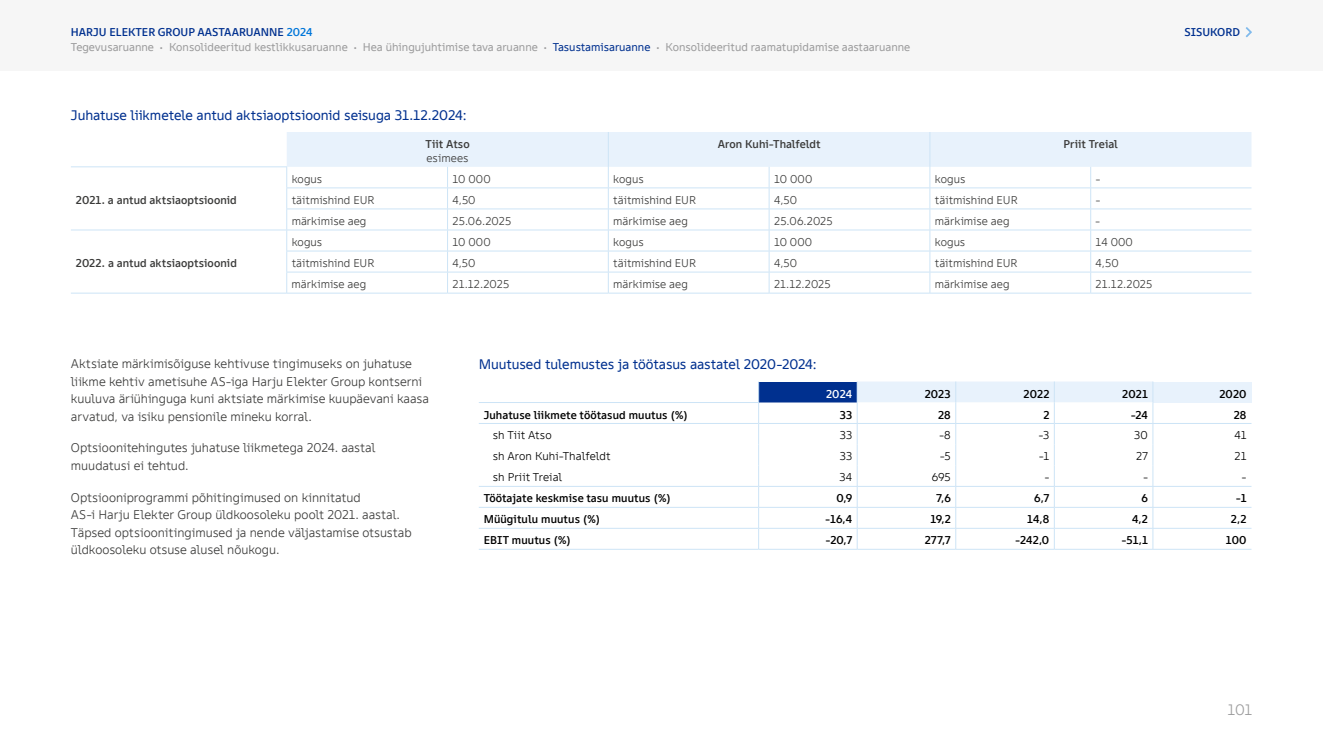
<style>
.page{position:relative;width:1323px;height:745px;background:#fff}
.page>*{position:absolute;margin:0;border:0;box-sizing:border-box;transform-origin:0 0}
.t1{font:300 15px "TT Fellows";color:#9c9c9d}
.t2{font:13.75px "TT Fellows";letter-spacing:-.01em;color:#00308f}
.t3{font:300 12.5px/17.5px "TT Fellows";letter-spacing:-.005em;color:#3a3a39}
.t4{font:300 11.25px "TT Fellows";color:#3a3a39}
.t5{font:500 11.25px "TT Fellows";letter-spacing:.01em;color:#000}
.t6{font:11.25px "TT Fellows";color:#9c9c9d}
.t7{font:500 11.25px "TT Fellows";letter-spacing:.005em;color:#3a3a39}
.t8{font:300 11.25px "TT Fellows";letter-spacing:.01em;color:#000}
.t9{font:500 11.25px "TT Fellows";color:#00308f}
.t10{font:500 11.25px "TT Fellows";color:#fff}
.s1{color:#0076d9}
.s2{color:#00308f}
</style>
<div class="page">
<div style="left:0;top:0;width:1323px;height:71px;background:#f6f6f6"></div>
<svg style="left:1245px;top:27px;width:7px;height:10px"></svg>
<hr style="left:71px;top:229px;width:216px;height:1px;background:#cde4f6">
<svg style="left:286px;top:132px;width:965px;height:160px"></svg>
<hr style="left:71px;top:292px;width:216px;height:1px;background:#cde4f6">
<hr style="left:287px;top:292px;width:160px;height:1px;background:#cde4f6">
<hr style="left:447px;top:292px;width:161px;height:1px;background:#cde4f6">
<hr style="left:608px;top:292px;width:161px;height:1px;background:#cde4f6">
<hr style="left:769px;top:292px;width:161px;height:1px;background:#cde4f6">
<hr style="left:930px;top:292px;width:160px;height:1px;background:#cde4f6">
<hr style="left:1090px;top:292px;width:161px;height:1px;background:#cde4f6">
<hr style="left:71px;top:166px;width:216px;height:1px;background:#cde4f6">
<div style="left:758px;top:381px;width:99px;height:21px;background:#00308f"></div>
<div style="left:1153px;top:381px;width:98px;height:21px;background:#e8f2fc"></div>
<svg style="left:479px;top:402px;width:378px;height:146px"></svg>
<hr style="left:479px;top:423px;width:279px;height:1px;background:#cde4f6">
<hr style="left:758px;top:423px;width:99px;height:1px;background:#cde4f6">
<hr style="left:1153px;top:423px;width:98px;height:1px;background:#cde4f6">
<hr style="left:479px;top:485px;width:279px;height:1px;background:#cde4f6">
<hr style="left:758px;top:485px;width:99px;height:1px;background:#cde4f6">
<hr style="left:1153px;top:485px;width:98px;height:1px;background:#cde4f6">
<hr style="left:479px;top:506px;width:279px;height:1px;background:#cde4f6">
<hr style="left:758px;top:506px;width:99px;height:1px;background:#cde4f6">
<hr style="left:1153px;top:506px;width:98px;height:1px;background:#cde4f6">
<hr style="left:479px;top:527px;width:279px;height:1px;background:#cde4f6">
<hr style="left:758px;top:527px;width:99px;height:1px;background:#cde4f6">
<svg style="left:758px;top:381px;width:1px;height:167px"></svg>
<hr style="left:1153px;top:527px;width:98px;height:1px;background:#cde4f6">
<svg style="left:857px;top:381px;width:296px;height:167px"></svg>
<hr style="left:479px;top:548px;width:279px;height:1px;background:#cde4f6">
<hr style="left:758px;top:548px;width:99px;height:1px;background:#cde4f6">
<hr style="left:857px;top:548px;width:99px;height:1px;background:#cde4f6">
<hr style="left:956px;top:548px;width:98px;height:1px;background:#cde4f6">
<hr style="left:1054px;top:548px;width:99px;height:1px;background:#cde4f6">
<hr style="left:1153px;top:548px;width:98px;height:1px;background:#cde4f6">
<hr style="left:479px;top:402px;width:280px;height:1px;background:#cde4f6">
<p class="t9" style="left:71px;top:25px;width:243px">HARJU ELEKTER GROUP AASTAARUANNE <span class="s1">2024</span></p>
<p class="t9" style="left:1184px;top:25px;width:57px">SISUKORD</p>
<p class="t6" style="left:71px;top:40px;width:841px">Tegevusaruanne • Konsolideeritud kestlikkusaruanne • Hea ühingujuhtimise tava aruanne • <span class="s2">Tasustamisaruanne</span> • Konsolideeritud raamatupidamise aastaaruanne</p>
<p class="t2" style="left:71px;top:107px;width:397px">Juhatuse liikmetele antud aktsiaoptsioonid seisuga 31.12.2024:</p>
<p class="t7" style="left:425px;top:137px;width:46px">Tiit Atso</p>
<p class="t4" style="left:427px;top:151px;width:43px">esimees</p>
<p class="t7" style="left:718px;top:137px;width:104px">Aron Kuhi-Thalfeldt</p>
<p class="t7" style="left:1063px;top:137px;width:56px">Priit Treial</p>
<p class="t7" style="left:76px;top:193px;width:162px">2021. a antud aktsiaoptsioonid</p>
<p class="t7" style="left:76px;top:256px;width:163px">2022. a antud aktsiaoptsioonid</p>
<p class="t4" style="left:292px;top:172px;width:32px">kogus</p>
<p class="t4" style="left:452px;top:172px;width:40px">10 000</p>
<p class="t4" style="left:613px;top:172px;width:32px">kogus</p>
<p class="t4" style="left:774px;top:172px;width:40px">10 000</p>
<p class="t4" style="left:935px;top:172px;width:32px">kogus</p>
<p class="t4" style="left:1095px;top:172px;width:5px">-</p>
<p class="t4" style="left:292px;top:193px;width:84px">täitmishind EUR</p>
<p class="t4" style="left:452px;top:193px;width:25px">4,50</p>
<p class="t4" style="left:613px;top:193px;width:84px">täitmishind EUR</p>
<p class="t4" style="left:774px;top:193px;width:25px">4,50</p>
<p class="t4" style="left:935px;top:193px;width:84px">täitmishind EUR</p>
<p class="t4" style="left:1095px;top:193px;width:5px">-</p>
<p class="t4" style="left:292px;top:214px;width:76px">märkimise aeg</p>
<p class="t4" style="left:452px;top:214px;width:60px">25.06.2025</p>
<p class="t4" style="left:613px;top:214px;width:76px">märkimise aeg</p>
<p class="t4" style="left:774px;top:214px;width:60px">25.06.2025</p>
<p class="t4" style="left:935px;top:214px;width:76px">märkimise aeg</p>
<p class="t4" style="left:1095px;top:214px;width:5px">-</p>
<p class="t4" style="left:292px;top:235px;width:32px">kogus</p>
<p class="t4" style="left:452px;top:235px;width:40px">10 000</p>
<p class="t4" style="left:613px;top:235px;width:32px">kogus</p>
<p class="t4" style="left:774px;top:235px;width:40px">10 000</p>
<p class="t4" style="left:935px;top:235px;width:32px">kogus</p>
<p class="t4" style="left:1095px;top:235px;width:39px">14 000</p>
<p class="t4" style="left:292px;top:256px;width:84px">täitmishind EUR</p>
<p class="t4" style="left:452px;top:256px;width:25px">4,50</p>
<p class="t4" style="left:613px;top:256px;width:84px">täitmishind EUR</p>
<p class="t4" style="left:774px;top:256px;width:25px">4,50</p>
<p class="t4" style="left:935px;top:256px;width:84px">täitmishind EUR</p>
<p class="t4" style="left:1095px;top:256px;width:25px">4,50</p>
<p class="t4" style="left:292px;top:277px;width:76px">märkimise aeg</p>
<p class="t4" style="left:452px;top:277px;width:58px">21.12.2025</p>
<p class="t4" style="left:613px;top:277px;width:76px">märkimise aeg</p>
<p class="t4" style="left:774px;top:277px;width:58px">21.12.2025</p>
<p class="t4" style="left:935px;top:277px;width:76px">märkimise aeg</p>
<p class="t4" style="left:1095px;top:277px;width:58px">21.12.2025</p>
<p class="t3" style="left:71px;top:354px;width:360px">Aktsiate märkimisõiguse kehtivuse tingimuseks on juhatuse liikme kehtiv ametisuhe AS-iga Harju Elekter Group kontserni kuuluva äriühinguga kuni aktsiate märkimise kuupäevani kaasa arvatud, va isiku pensionile mineku korral.</p>
<p class="t3" style="left:71px;top:439px;width:306px">Optsioonitehingutes juhatuse liikmetega 2024. aastal muudatusi ei tehtud.</p>
<p class="t3" style="left:71px;top:488px;width:342px">Optsiooniprogrammi põhitingimused on kinnitatud<br>AS-i Harju Elekter Group üldkoosoleku poolt 2021. aastal.<br>Täpsed optsioonitingimused ja nende väljastamise otsustab üldkoosoleku otsuse alusel nõukogu.</p>
<p class="t2" style="left:479px;top:356px;width:339px">Muutused tulemustes ja töötasus aastatel 2020-2024:</p>
<p class="t10" style="left:826px;top:386px;width:28px">2024</p>
<p class="t5" style="left:925px;top:386px;width:28px">2023</p>
<p class="t5" style="left:1023px;top:386px;width:28px">2022</p>
<p class="t5" style="left:1122px;top:386px;width:27px">2021</p>
<p class="t5" style="left:1219px;top:386px;width:29px">2020</p>
<p class="t5" style="left:484px;top:407px;width:205px">Juhatuse liikmete töötasud muutus (%)</p>
<p class="t5" style="left:840px;top:407px;width:14px">33</p>
<p class="t5" style="left:938px;top:407px;width:14px">28</p>
<p class="t5" style="left:1043px;top:407px;width:8px">2</p>
<p class="t5" style="left:1131px;top:407px;width:18px">-24</p>
<p class="t5" style="left:1234px;top:407px;width:14px">28</p>
<p class="t8" style="left:493px;top:429px;width:60px">sh Tiit Atso</p>
<p class="t8" style="left:840px;top:429px;width:14px">33</p>
<p class="t8" style="left:939px;top:429px;width:13px">-8</p>
<p class="t8" style="left:1039px;top:429px;width:12px">-3</p>
<p class="t8" style="left:1134px;top:429px;width:15px">30</p>
<p class="t8" style="left:1234px;top:429px;width:14px">41</p>
<p class="t8" style="left:493px;top:449px;width:119px">sh Aron Kuhi-Thalfeldt</p>
<p class="t8" style="left:840px;top:449px;width:14px">33</p>
<p class="t8" style="left:940px;top:449px;width:12px">-5</p>
<p class="t8" style="left:1039px;top:449px;width:12px">-1</p>
<p class="t8" style="left:1136px;top:449px;width:14px">27</p>
<p class="t8" style="left:1234px;top:449px;width:14px">21</p>
<p class="t8" style="left:493px;top:470px;width:71px">sh Priit Treial</p>
<p class="t8" style="left:839px;top:470px;width:14px">34</p>
<p class="t8" style="left:932px;top:470px;width:21px">695</p>
<p class="t8" style="left:1045px;top:470px;width:5px">-</p>
<p class="t5" style="left:484px;top:491px;width:188px">Töötajate keskmise tasu muutus (%)</p>
<p class="t5" style="left:836px;top:491px;width:17px">0,9</p>
<p class="t5" style="left:936px;top:491px;width:16px">7,6</p>
<p class="t5" style="left:1034px;top:491px;width:17px">6,7</p>
<p class="t5" style="left:1141px;top:491px;width:8px">6</p>
<p class="t5" style="left:1236px;top:491px;width:12px">-1</p>
<p class="t5" style="left:484px;top:512px;width:118px">Müügitulu muutus (%)</p>
<p class="t5" style="left:825px;top:512px;width:28px">-16,4</p>
<p class="t5" style="left:930px;top:512px;width:22px">19,2</p>
<p class="t5" style="left:1027px;top:512px;width:24px">14,8</p>
<p class="t5" style="left:1132px;top:512px;width:17px">4,2</p>
<p class="t5" style="left:1231px;top:512px;width:17px">2,2</p>
<p class="t5" style="left:484px;top:533px;width:89px">EBIT muutus (%)</p>
<p class="t5" style="left:826px;top:533px;width:28px">-20,7</p>
<p class="t5" style="left:925px;top:533px;width:28px">277,7</p>
<p class="t5" style="left:1015px;top:533px;width:35px">-242,0</p>
<p class="t5" style="left:1122px;top:533px;width:28px">-51,1</p>
<p class="t5" style="left:1226px;top:533px;width:22px">100</p>
<p class="t1" style="left:1227px;top:700px;width:26px">101</p>
</div>
